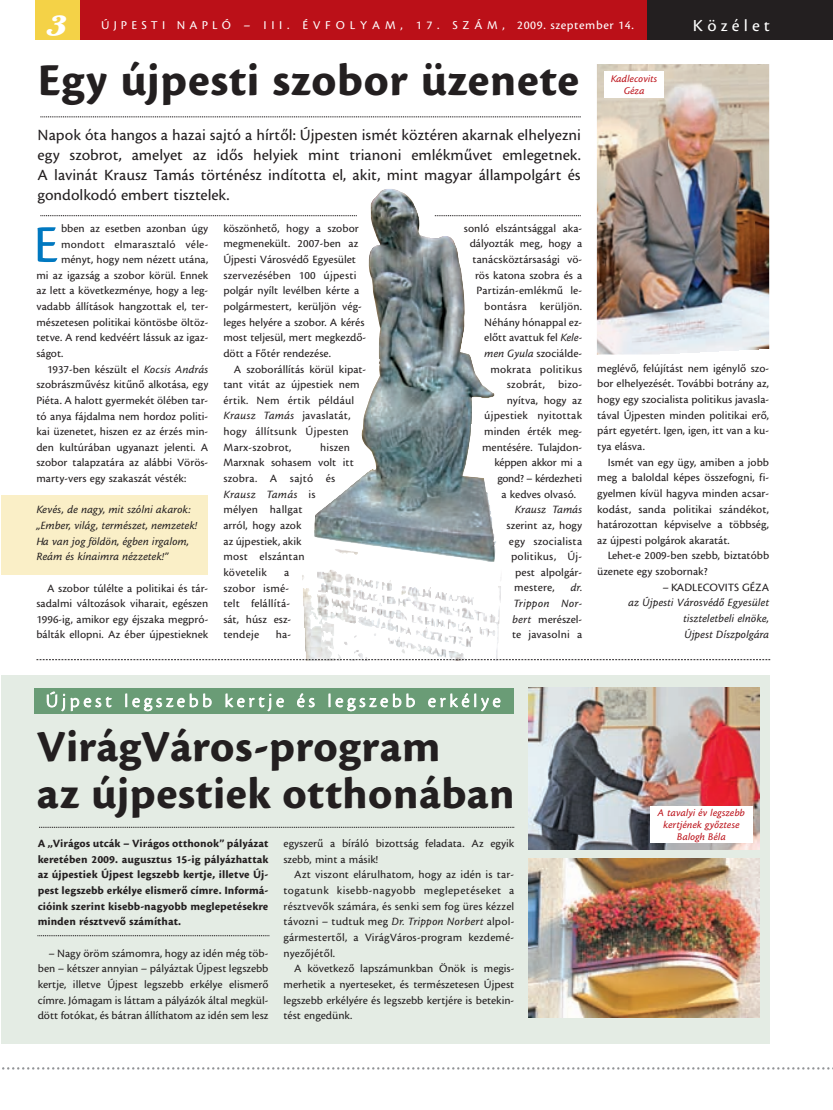
<style>
.page{position:relative;width:833px;height:1110px;background:#fff}
.page>*{position:absolute;margin:0;border:0;box-sizing:border-box;transform-origin:0 0}
.t1{font:55px "Cronos M";color:#0078c0}
.t2{font:700 47.5px "Cronos M";color:#231f20}
.t3{font:700 46.25px/47.5px "Cronos M";letter-spacing:-.005em;color:#231f20}
.t4{font:30px "Eclat ICG";color:#fff}
.t5{font:18.75px "Cronos M Li";letter-spacing:.2em;color:#fff}
.t6{font:17.5px "Cronos M";letter-spacing:.24em;color:#fff}
.t7{font:16.25px/20px "Cronos M";color:#231f20;text-align:justify}
.t8{font:12.5px "Cronos M";letter-spacing:.335em;color:#fff}
.t9{font:11.62px/15.6px "Cronos M";color:#231f20;text-align:justify}
.t10{font:700 11.62px/15.6px "Cronos M";color:#231f20;text-align:justify}
.t11{font:italic 11.62px/15.6px "Cronos M";color:#231f20}
.t12{font:11.62px "Cronos M";letter-spacing:.02em;color:#231f20}
.t13{font:11.62px "Cronos M";letter-spacing:-.025em;color:#231f20}
.t14{font:italic 10.62px/11.9px "Cronos M";color:#bb1018;text-align:center}
.s1{font-style:italic}
</style>
<div class="page">
<div style="left:1px;top:494px;width:207px;height:80px;background:#faefc7"></div>
<div style="left:1px;top:674px;width:769px;height:369px;background:#e4ece4"></div>
<div style="left:35px;top:1px;width:613px;height:39px;background:#bb1018"></div>
<div style="left:647px;top:1px;width:186px;height:39px;background:#231f20"></div>
<div style="left:35px;top:1px;width:45px;height:39px;background:#f4d247"></div>
<svg style="left:40px;top:117px;width:541px;height:1px"></svg>
<img style="left:301px;top:189px;width:201px;height:409px">
<img style="left:597px;top:64px;width:172px;height:290px">
<svg style="left:36px;top:659px;width:734px;height:1px"></svg>
<svg style="left:435px;top:215px;width:146px;height:1px"></svg>
<svg style="left:40px;top:215px;width:317px;height:1px"></svg>
<div style="left:604px;top:72px;width:60px;height:26px;background:#fff"></div>
<div style="left:35px;top:688px;width:479px;height:26px;background:#6a9c76"></div>
<svg style="left:39px;top:826px;width:475px;height:1px"></svg>
<img style="left:529px;top:687px;width:231px;height:162px">
<img style="left:529px;top:858px;width:230px;height:159px">
<div style="left:650px;top:806px;width:102px;height:36px;background:#fff"></div>
<svg style="left:2px;top:1067px;width:831px;height:2px"></svg>
<svg style="left:37px;top:935px;width:232px;height:1px"></svg>
<h3 class="t4" style="left:47px;top:7px;width:22px">3</h3>
<p class="t8" style="left:101px;top:20px;width:534px">ÚJPESTI NAPLÓ – III. ÉVFOLYAM, 17. SZÁM, 2009. szeptember 14.</p>
<h3 class="t6" style="left:693px;top:18px;width:79px">Közélet</h3>
<h2 class="t2" style="left:38px;top:60px;width:543px">Egy újpesti szobor üzenete</h2>
<p class="t7" style="left:38px;top:125px;width:545px">Napok óta hangos a hazai sajtó a hírtõl: Újpesten ismét köztéren akarnak elhelyezni egy szobrot, amelyet az idõs helyiek mint trianoni emlékmûvet emlegetnek.<br>A lavinát Krausz Tamás történész indította el, akit, mint magyar állampolgárt és gondolkodó embert tisztelek.</p>
<p class="t9" style="left:61px;top:221px;width:149px">bben az esetben azonban úgy</p>
<p class="t12" style="left:61px;top:239px;width:149px">mondott elmarasztaló véle-</p>
<p class="t9" style="left:61px;top:252px;width:149px">ményt, hogy nem nézett utána,</p>
<p class="t9" style="left:36px;top:268px;width:173px">mi az igazság a szobor körül. Ennek</p>
<p class="t9" style="left:36px;top:283px;width:173px">az lett a következménye, hogy a leg-</p>
<p class="t9" style="left:36px;top:299px;width:173px">vadabb állítások hangzottak el, ter-</p>
<p class="t9" style="left:36px;top:314px;width:173px">mészetesen politikai köntösbe öltöz-</p>
<p class="t9" style="left:36px;top:330px;width:173px">tetve. A rend kedvéért lássuk az igaz-</p>
<p class="t9" style="left:36px;top:346px;width:29px">ságot.</p>
<p class="t9" style="left:47px;top:361px;width:163px">1937-ben készült el <span class="s1">Kocsis András</span></p>
<p class="t9" style="left:36px;top:377px;width:173px">szobrászmûvész kitûnõ alkotása, egy</p>
<p class="t9" style="left:36px;top:393px;width:173px">Piéta. A halott gyermekét ölében tar-</p>
<p class="t9" style="left:36px;top:408px;width:173px">tó anya fájdalma nem hordoz politi-</p>
<p class="t9" style="left:36px;top:424px;width:173px">kai üzenetet, hiszen ez az érzés min-</p>
<p class="t9" style="left:36px;top:439px;width:173px">den kultúrában ugyanazt jelenti. A</p>
<p class="t9" style="left:36px;top:455px;width:173px">szobor talapzatára az alábbi Vörös-</p>
<p class="t9" style="left:36px;top:471px;width:151px">marty-vers egy szakaszát vésték:</p>
<p class="t11" style="left:36px;top:502px;width:162px">Kevés, de nagy, mit szólni akarok: „Ember, világ, természet, nemzetek!<br>Ha van jog földön, égben irgalom, Reám és kínaimra nézzetek!”</p>
<p class="t9" style="left:36px;top:580px;width:173px;text-indent:11px">A szobor túlélte a politikai és tár&shy;sadalmi változások viharait, egészen 1996-ig, amikor egy éjszaka megpró&shy;bálták ellopni. Az éber újpestieknek</p>
<h1 class="t1" style="left:33px;top:222px;width:26px">E</h1>
<p class="t9" style="left:223px;top:221px;width:144px;text-align:left">köszönhetõ, hogy a szobor megmenekült. 2007-ben az<br>Újpesti Városvédõ Egyesület szervezésében 100 újpesti polgár nyílt levélben kérte a polgármestert, kerüljön vég&shy;leges helyére a szobor. A kérés most teljesül, mert megkezdõ&shy;dött a Fõtér rendezése.</p>
<p class="t9" style="left:223px;top:361px;width:144px;text-align:left;text-indent:11px">A szoborállítás körül kipat&shy;tant vitát az újpestiek nem értik. Nem értik például<br><span class="s1">Krausz Tamás</span> javaslatát, hogy állítsunk Újpesten<br>Marx-szobrot,</p>
<p class="t9" style="left:223px;top:439px;width:132px;text-align:left;text-indent:97px">hiszen<br>Marxnak sohasem volt itt szobra. A sajtó és<br><span class="s1">Krausz Tamás</span> is<br>mélyen hallgat<br>arról, hogy azok<br>az újpestiek, akik<br>most elszántan<br>követelik</p>
<p class="t9" style="left:223px;top:564px;width:69px;text-align:left;text-indent:61px">a szobor ismé&shy;telt felállítá&shy;sát, húsz esz&shy;tendeje</p>
<p class="t9" style="left:276px;top:627px;width:17px">ha-</p>
<p class="t9" style="left:464px;top:221px;width:120px">sonló elszántsággal aka-</p>
<p class="t9" style="left:469px;top:236px;width:114px">dályozták meg, hogy a</p>
<p class="t9" style="left:472px;top:252px;width:111px">tanácsköztársasági vö-</p>
<p class="t9" style="left:475px;top:267px;width:109px">rös katona szobra és a</p>
<p class="t9" style="left:476px;top:283px;width:107px">Partizán-emlékmû le-</p>
<p class="t12" style="left:484px;top:301px;width:99px">bontásra kerüljön.</p>
<p class="t9" style="left:484px;top:314px;width:99px">Néhány hónappal ez-</p>
<p class="t9" style="left:484px;top:330px;width:99px">elõtt avattuk fel <span class="s1">Kele-</span></p>
<p class="t9" style="left:484px;top:346px;width:99px"><span class="s1">men Gyula</span> szociálde-</p>
<p class="t12" style="left:490px;top:364px;width:93px">mokrata politikus</p>
<p class="t12" style="left:507px;top:379px;width:77px">szobrát, bizo-</p>
<p class="t9" style="left:507px;top:392px;width:77px">nyítva, hogy az</p>
<p class="t12" style="left:484px;top:411px;width:99px">újpestiek nyitottak</p>
<p class="t9" style="left:484px;top:424px;width:99px">minden érték meg-</p>
<p class="t9" style="left:482px;top:439px;width:102px">mentésére. Tulajdon-</p>
<p class="t13" style="left:494px;top:458px;width:89px">képpen akkor mi a</p>
<p class="t13" style="left:497px;top:473px;width:86px">gond? – kérdezheti</p>
<p class="t9" style="left:501px;top:486px;width:76px">a kedves olvasó.</p>
<p class="t11" style="left:515px;top:502px;width:69px">Krausz Tamás</p>
<p class="t9" style="left:506px;top:517px;width:77px">szerint az, hogy</p>
<p class="t12" style="left:509px;top:536px;width:75px">egy szocialista</p>
<p class="t12" style="left:511px;top:551px;width:73px">politikus, Új-</p>
<p class="t9" style="left:515px;top:564px;width:69px">pest alpolgár-</p>
<p class="t9" style="left:514px;top:580px;width:42px">mestere,</p>
<p class="t9" style="left:512px;top:580px;width:72px;text-indent:58px"><span class="s1">dr.<br>Trippon Nor&shy;bert</span> merészel&shy;te javasolni a</p>
<p class="t14" style="left:611px;top:73px;width:48px">Kadlecovits<br>Géza</p>
<p class="t9" style="left:597px;top:361px;width:173px">meglévõ, felújítást nem igénylõ szo&shy;bor elhelyezését. További botrány az, hogy egy szocialista politikus javasla&shy;tával Újpesten minden politikai erõ, párt egyetért. Igen, igen, itt van a ku&shy;tya elásva.</p>
<p class="t9" style="left:597px;top:454px;width:173px;text-indent:11px">Ismét van egy ügy, amiben a jobb meg a baloldal képes összefogni, fi&shy;gyelmen kívül hagyva minden acsar&shy;kodást, sanda politikai szándékot, határozottan képviselve a többség, az újpesti polgárok akaratát.</p>
<p class="t9" style="left:597px;top:548px;width:173px;text-indent:11px">Lehet-e 2009-ben szebb, biztatóbb üzenete egy szobornak?</p>
<p class="t9" style="left:662px;top:579px;width:108px">– KADLECOVITS GÉZA</p>
<p class="t11" style="left:683px;top:595px;width:87px;text-align:justify;text-indent:-55px">az Újpesti Városvédõ Egyesület tiszteletbeli elnöke, Újpest Díszpolgára</p>
<h3 class="t5" style="left:46px;top:693px;width:456px">Újpest legszebb kertje és legszebb erkélye</h3>
<h3 class="t3" style="left:37px;top:724px;width:480px">VirágVáros-program<br>az újpestiek otthonában</h3>
<p class="t10" style="left:38px;top:835px;width:232px">A „Virágos utcák – Virágos otthonok” pályázat keretében 2009. augusztus 15-ig pályázhattak az újpestiek Újpest legszebb kertje, illetve Új&shy;pest legszebb erkélye elismerõ címre. Informá&shy;cióink szerint kisebb-nagyobb meglepetésekre minden résztvevõ számíthat.</p>
<p class="t9" style="left:38px;top:945px;width:232px;text-indent:11px">– Nagy öröm számomra, hogy az idén még töb&shy;ben – kétszer annyian – pályáztak Újpest legszebb kertje, illetve Újpest legszebb erkélye elismerõ címre. Jómagam is láttam a pályázók által megkül&shy;dött fotókat, és bátran állíthatom az idén sem lesz</p>
<p class="t9" style="left:283px;top:835px;width:232px">egyszerû a bíráló bizottság feladata. Az egyik szebb, mint a másik!</p>
<p class="t9" style="left:283px;top:867px;width:232px;text-indent:11px">Azt viszont elárulhatom, hogy az idén is tar&shy;togatunk kisebb-nagyobb meglepetéseket a résztvevõk számára, és senki sem fog üres kézzel távozni – tudtuk meg <span class="s1">Dr. Trippon Norbert</span> alpol&shy;gármestertõl, a VirágVáros-program kezdemé&shy;nyezõjétõl.</p>
<p class="t9" style="left:283px;top:960px;width:232px;text-indent:11px">A következõ lapszámunkban Önök is megis&shy;merhetik a nyerteseket, és természetesen Újpest legszebb erkélyére és legszebb kertjére is betekin&shy;tést engedünk.</p>
<p class="t14" style="left:657px;top:807px;width:89px">A tavalyi év legszebb kertjének gyõztese<br>Balogh Béla</p>
</div>
